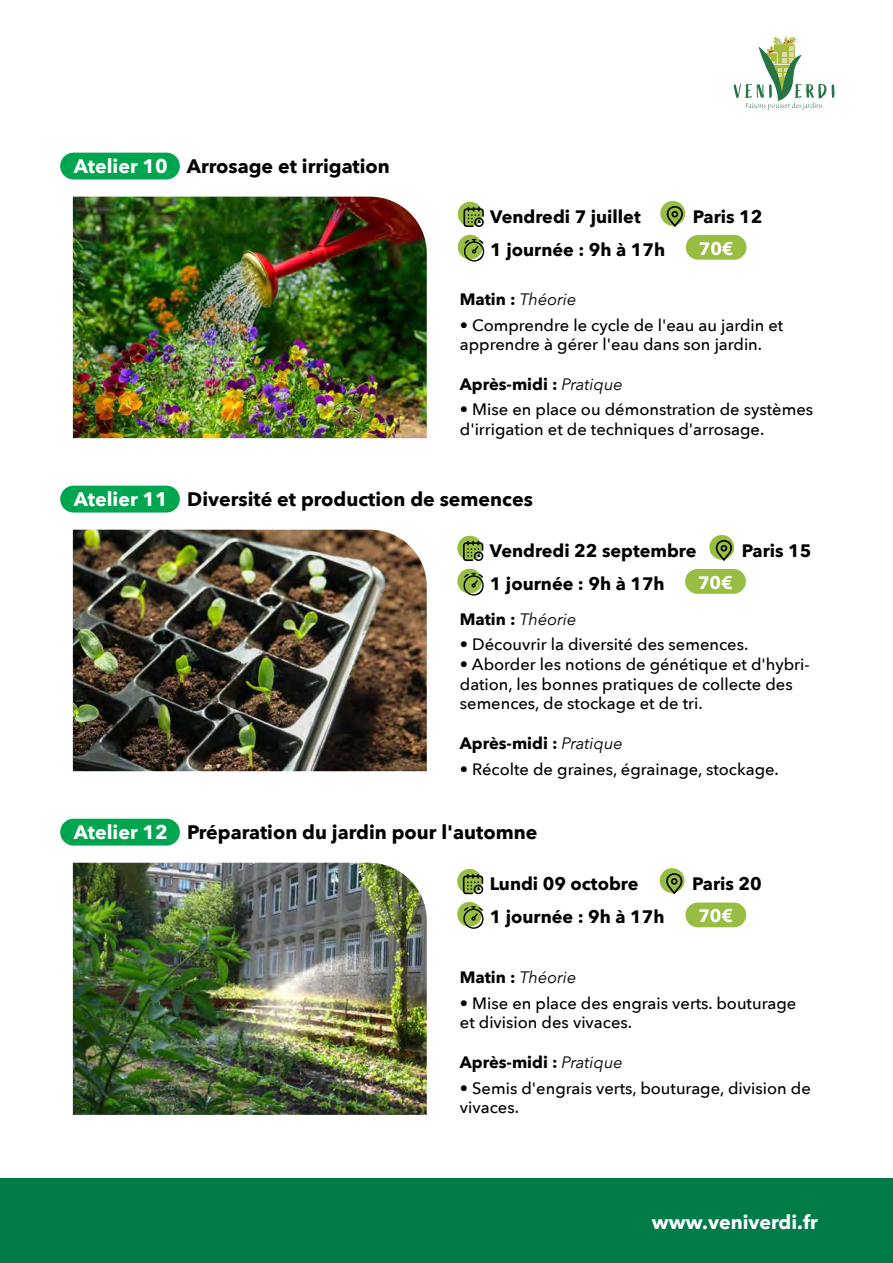
<style>
.page{position:relative;width:893px;height:1263px;background:#fff}
.page>*{position:absolute;margin:0;border:0;box-sizing:border-box;transform-origin:0 0}
.t1{font:700 19.5px "Avenir Next";color:#000001}
.t2{font:700 19.5px "Avenir Next";color:#fff}
.t3{font:700 18px "Avenir Next";color:#000001}
.t4{font:700 18px "Avenir Next";color:#fff}
.t5{font:500 16.5px/19.8px "Avenir Next";color:#000001}
.t6{font:700 16.5px "Avenir Next";color:#000001}
.t7{font:italic 16.5px "Avenir Next";color:#000001}
.s1{color:#fff}
.s2{font-weight:700;font-style:normal}
.s3{font-weight:400;font-style:italic}
</style>
<div class="page">
<img style="left:73px;top:863px;width:354px;height:252px">
<div style="left:60px;top:819px;width:120px;height:26px;background:#00a54f;border-radius:13px"></div>
<div style="left:457px;top:902px;width:25px;height:25px;background:#97be43;border-radius:50%"></div>
<svg style="left:462px;top:906px;width:22px;height:23px"></svg>
<div style="left:660px;top:868px;width:24px;height:25px;background:#97be43;border-radius:50%"></div>
<svg style="left:666px;top:872px;width:16px;height:22px"></svg>
<svg style="left:457px;top:869px;width:25px;height:25px"></svg>
<svg style="left:463px;top:874px;width:21px;height:21px"></svg>
<div style="left:685px;top:902px;width:61px;height:25px;background:#97be43;border-radius:12px"></div>
<div style="left:60px;top:486px;width:120px;height:26px;background:#00a54f;border-radius:13px"></div>
<img style="left:73px;top:530px;width:354px;height:241px">
<div style="left:457px;top:569px;width:25px;height:24px;background:#97be43;border-radius:50%"></div>
<svg style="left:463px;top:573px;width:21px;height:23px"></svg>
<div style="left:709px;top:535px;width:25px;height:25px;background:#97be43;border-radius:50%"></div>
<svg style="left:716px;top:539px;width:16px;height:22px"></svg>
<div style="left:457px;top:536px;width:25px;height:24px;background:#97be43;border-radius:50%"></div>
<svg style="left:463px;top:541px;width:21px;height:21px"></svg>
<div style="left:685px;top:569px;width:61px;height:25px;background:#97be43;border-radius:12px"></div>
<div style="left:60px;top:153px;width:120px;height:26px;background:#00a54f;border-radius:13px"></div>
<img style="left:73px;top:197px;width:354px;height:241px">
<div style="left:458px;top:235px;width:25px;height:24px;background:#97be43;border-radius:50%"></div>
<svg style="left:463px;top:239px;width:22px;height:23px"></svg>
<div style="left:660px;top:201px;width:25px;height:25px;background:#97be43;border-radius:50%"></div>
<svg style="left:667px;top:205px;width:16px;height:22px"></svg>
<div style="left:458px;top:202px;width:25px;height:24px;background:#97be43;border-radius:50%"></div>
<svg style="left:463px;top:207px;width:21px;height:21px"></svg>
<div style="left:686px;top:235px;width:61px;height:25px;background:#97be43;border-radius:12px"></div>
<svg style="left:733px;top:36px;width:93px;height:74px"></svg>
<svg style="left:832px;top:84px;width:3px;height:14px"></svg>
<div style="left:0;top:1178px;width:893px;height:85px;background:#007c47"></div>
<p class="t1" style="left:74px;top:149px;width:318px"><span class="s1">Atelier 10</span> Arrosage et irrigation</p>
<p class="t3" style="left:490px;top:201px;width:152px">Vendredi 7 juillet</p>
<p class="t3" style="left:693px;top:201px;width:71px">Paris 12</p>
<p class="t4" style="left:699px;top:233px;width:36px">70€</p>
<p class="t3" style="left:490px;top:234px;width:176px">1 journée : 9h à 17h</p>
<p class="t7" style="left:460px;top:285px;width:118px"><span class="s2">Matin :</span> Théorie</p>
<p class="t5" style="left:460px;top:314px;width:325px">• Comprendre le cycle de l'eau au jardin et apprendre à gérer l'eau dans son jardin.</p>
<p class="t6" style="left:460px;top:370px;width:164px">Après-midi : <span class="s3">Pratique</span></p>
<p class="t5" style="left:460px;top:399px;width:355px">• Mise en place ou démonstration de systèmes d'irrigation et de techniques d'arrosage.</p>
<p class="t1" style="left:74px;top:482px;width:461px"><span class="s1">Atelier 11</span> Diversité et production de semences</p>
<p class="t3" style="left:490px;top:535px;width:208px">Vendredi 22 septembre</p>
<p class="t3" style="left:742px;top:535px;width:71px">Paris 15</p>
<p class="t4" style="left:698px;top:567px;width:36px">70€</p>
<p class="t3" style="left:490px;top:568px;width:176px">1 journée : 9h à 17h</p>
<p class="t7" style="left:460px;top:605px;width:118px"><span class="s2">Matin :</span> Théorie</p>
<p class="t5" style="left:460px;top:634px;width:290px">• Découvrir la diversité des semences.</p>
<p class="t5" style="left:460px;top:654px;width:351px">• Aborder les notions de génétique et d'hybri&shy;dation, les bonnes pratiques de collecte des semences, de stockage et de tri.</p>
<p class="t6" style="left:460px;top:729px;width:164px">Après-midi : <span class="s3">Pratique</span></p>
<p class="t5" style="left:460px;top:758px;width:320px">• Récolte de graines, égrainage, stockage.</p>
<p class="t1" style="left:74px;top:815px;width:465px"><span class="s1">Atelier 12</span> Préparation du jardin pour l'automne</p>
<p class="t3" style="left:490px;top:868px;width:150px">Lundi 09 octobre</p>
<p class="t3" style="left:692px;top:868px;width:71px">Paris 20</p>
<p class="t4" style="left:698px;top:900px;width:36px">70€</p>
<p class="t3" style="left:490px;top:901px;width:176px">1 journée : 9h à 17h</p>
<p class="t7" style="left:460px;top:963px;width:118px"><span class="s2">Matin :</span> Théorie</p>
<p class="t5" style="left:460px;top:992px;width:338px">• Mise en place des engrais verts. bouturage et division des vivaces.</p>
<p class="t6" style="left:460px;top:1048px;width:164px">Après-midi : <span class="s3">Pratique</span></p>
<p class="t5" style="left:460px;top:1077px;width:352px">• Semis d'engrais verts, bouturage, division de vivaces.</p>
<p class="t2" style="left:652px;top:1205px;width:167px">www.veniverdi.fr</p>
</div>
